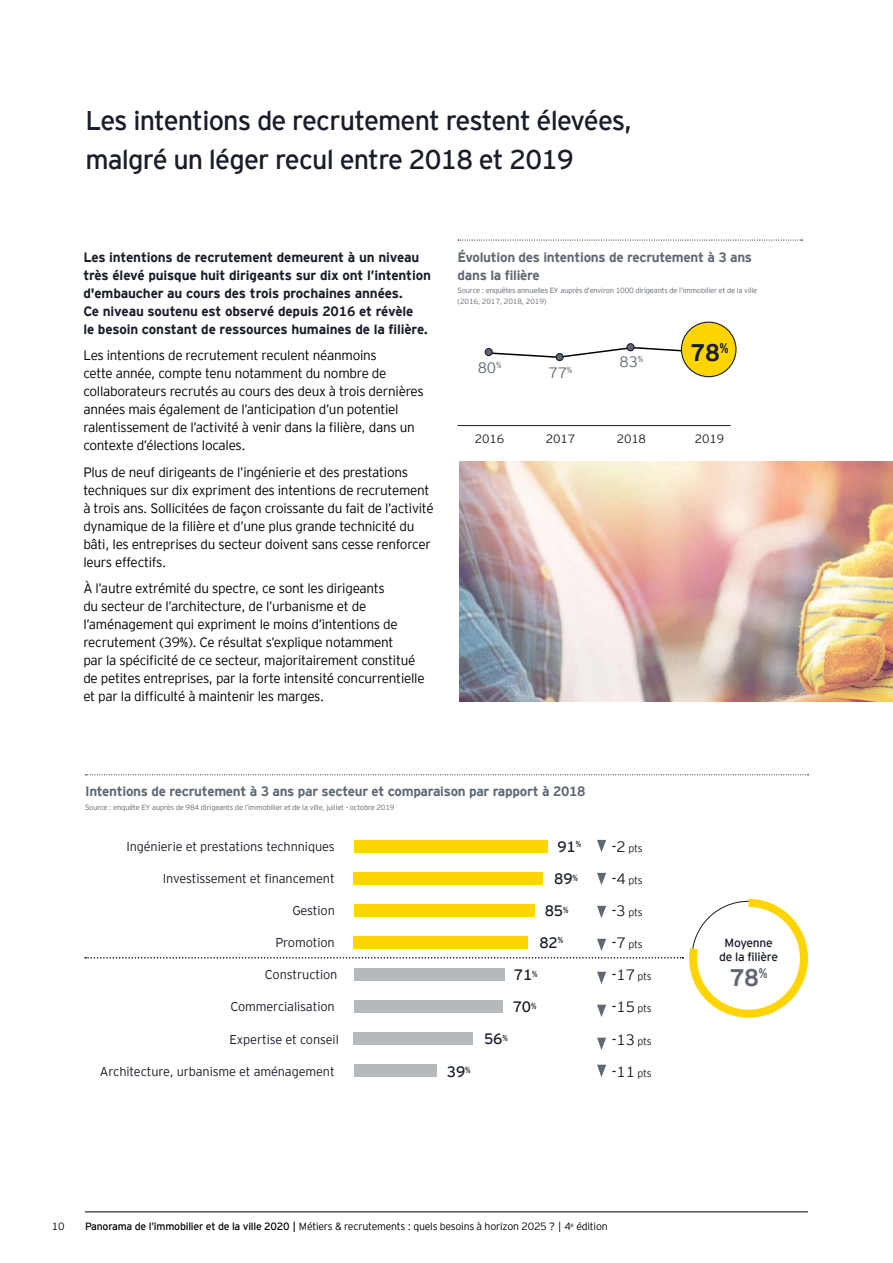
<style>
.page{position:relative;width:893px;height:1263px;background:#fff}
.page>*{position:absolute;margin:0;border:0;box-sizing:border-box;transform-origin:0 0}
.t1{font:27px/39px "EY Interstate";letter-spacing:-.03em;color:#181d29}
.t2{font:700 24px "EY Interstate";color:#181d29}
.t3{font:700 24px "EY Interstate";color:#606973}
.t4{font:15px/32.1px "EY Interstate";letter-spacing:-.01em;color:#181d29}
.t5{font:300 15px/32.1px "EY Interstate";letter-spacing:-.01em;color:#181d29;text-align:justify}
.t6{font:300 15px "EY Interstate";color:#606973}
.t7{font:300 13.5px/18px "EY Interstate";letter-spacing:-.02em;color:#000}
.t8{font:700 13.5px/18px "EY Interstate";letter-spacing:-.01em;color:#181d29}
.t9{font:700 13.5px/18px "EY Interstate";letter-spacing:-.02em;color:#606973}
.t10{font:300 12.75px "EY Interstate";letter-spacing:-.01em;color:#181d29}
.t11{font:12px/13.5px "EY Interstate";letter-spacing:-.02em;color:#181d29;text-align:center}
.t12{font:300 12px "EY Interstate";letter-spacing:-.01em;color:#181d29}
.t13{font:300 10.5px "EY Interstate";letter-spacing:-.02em;color:#000}
.t14{font:300 10.5px "EY Interstate";letter-spacing:-.015em;color:#181d29}
.t15{font:300 7.5px/10.5px "EY Interstate";letter-spacing:-.02em;color:#606973}
.s1{font-size:15px}
.s2{font-size:10.5px}
.s3{font-weight:400}
</style>
<div class="page">
<hr style="left:85px;top:1211px;width:723px;height:1px;background:#000">
<svg style="left:85px;top:774px;width:723px;height:1px"></svg>
<svg style="left:85px;top:957px;width:598px;height:1px"></svg>
<img style="left:459px;top:461px;width:434px;height:240px">
<svg style="left:458px;top:240px;width:345px;height:1px"></svg>
<hr style="left:458px;top:425px;width:272px;height:1px;background:#181d29">
<svg style="left:486px;top:347px;width:197px;height:12px"></svg>
<div style="left:681px;top:322px;width:55px;height:55px;background:#ffd500;border-radius:50%"></div>
<div style="left:681px;top:322px;width:55px;height:55px;border:1px solid #181d29;border-radius:50%"></div>
<div style="left:556px;top:354px;width:7px;height:7px;background:#606973;border-radius:50%"></div>
<div style="left:556px;top:353px;width:8px;height:8px;border:1px solid #181d29;border-radius:50%"></div>
<div style="left:627px;top:344px;width:7px;height:7px;background:#606973;border-radius:50%"></div>
<div style="left:626px;top:343px;width:9px;height:8px;border:1px solid #181d29;border-radius:50%"></div>
<div style="left:485px;top:349px;width:7px;height:7px;background:#606973;border-radius:50%"></div>
<div style="left:485px;top:348px;width:8px;height:8px;border:1px solid #181d29;border-radius:50%"></div>
<svg style="left:689px;top:899px;width:119px;height:119px"></svg>
<div style="left:697px;top:907px;width:103px;height:103px;background:#fff;border-radius:50%"></div>
<div style="left:354px;top:1032px;width:119px;height:13px;background:#b5b9bc"></div>
<div style="left:354px;top:1064px;width:83px;height:13px;background:#b5b9bc"></div>
<div style="left:354px;top:872px;width:189px;height:12px;background:#ffd500"></div>
<div style="left:354px;top:904px;width:180px;height:12px;background:#ffd500"></div>
<div style="left:354px;top:1000px;width:149px;height:12px;background:#b5b9bc"></div>
<div style="left:354px;top:936px;width:174px;height:12px;background:#ffd500"></div>
<div style="left:354px;top:968px;width:151px;height:12px;background:#b5b9bc"></div>
<div style="left:354px;top:840px;width:193px;height:12px;background:#ffd500"></div>
<svg style="left:597px;top:840px;width:9px;height:12px"></svg>
<svg style="left:597px;top:873px;width:9px;height:12px"></svg>
<svg style="left:597px;top:906px;width:9px;height:12px"></svg>
<svg style="left:597px;top:939px;width:9px;height:12px"></svg>
<svg style="left:597px;top:972px;width:9px;height:12px"></svg>
<svg style="left:597px;top:1005px;width:9px;height:12px"></svg>
<svg style="left:597px;top:1038px;width:9px;height:12px"></svg>
<svg style="left:597px;top:1065px;width:9px;height:12px"></svg>
<h1 class="t1" style="left:85px;top:100px;width:549px">Les intentions de recrutement restent élevées, malgré un léger recul entre 2018 et 2019</h1>
<p class="t8" style="left:83px;top:247px;width:349px">Les intentions de recrutement demeurent à un niveau très élevé puisque huit dirigeants sur dix ont l’intention d'embaucher au cours des trois prochaines années.<br>Ce niveau soutenu est observé depuis 2016 et révèle<br>le besoin constant de ressources humaines de la filière.</p>
<p class="t7" style="left:83px;top:346px;width:342px">Les intentions de recrutement reculent néanmoins<br>cette année, compte tenu notamment du nombre de collaborateurs recrutés au cours des deux à trois dernières années mais également de l’anticipation d’un potentiel ralentissement de l’activité à venir dans la filière, dans un contexte d’élections locales.</p>
<p class="t7" style="left:83px;top:462px;width:352px">Plus de neuf dirigeants de l’ingénierie et des prestations techniques sur dix expriment des intentions de recrutement à trois ans. Sollicitées de façon croissante du fait de l’activité dynamique de la filière et d’une plus grande technicité du bâti, les entreprises du secteur doivent sans cesse renforcer leurs effectifs.</p>
<p class="t7" style="left:83px;top:579px;width:343px">À l’autre extrémité du spectre, ce sont les dirigeants<br>du secteur de l’architecture, de l’urbanisme et de l’aménagement qui expriment le moins d’intentions de recrutement (39%). Ce résultat s’explique notamment<br>par la spécificité de ce secteur, majoritairement constitué de petites entreprises, par la forte intensité concurrentielle et par la difficulté à maintenir les marges.</p>
<p class="t9" style="left:458px;top:247px;width:296px">Évolution des intentions de recrutement à 3 ans dans la filière</p>
<p class="t15" style="left:458px;top:285px;width:301px">Source : enquêtes annuelles EY auprès d’environ 1000 dirigeants de l’immobilier et de la ville (2016, 2017, 2018, 2019)</p>
<p class="t6" style="left:478px;top:357px;width:25px">80<sup>%</sup></p>
<p class="t6" style="left:549px;top:362px;width:25px">77<sup>%</sup></p>
<p class="t6" style="left:619px;top:351px;width:25px">83<sup>%</sup></p>
<h2 class="t2" style="left:691px;top:335px;width:39px">78<sup>%</sup></h2>
<p class="t12" style="left:475px;top:430px;width:31px">2016</p>
<p class="t12" style="left:546px;top:430px;width:31px">2017</p>
<p class="t12" style="left:617px;top:430px;width:31px">2018</p>
<p class="t12" style="left:695px;top:430px;width:31px">2019</p>
<p class="t9" style="left:85px;top:782px;width:502px">Intentions de recrutement à 3 ans par secteur et comparaison par rapport à 2018</p>
<p class="t15" style="left:85px;top:802px;width:311px">Source : enquête EY auprès de 984 dirigeants de l’immobilier et de la ville, juillet - octobre 2019</p>
<p class="t10" style="left:126px;top:837px;width:210px">Ingénierie et prestations technniques</p>
<p class="t10" style="left:163px;top:870px;width:173px">Investissement et financement</p>
<p class="t10" style="left:292px;top:902px;width:44px">Gestion</p>
<p class="t10" style="left:275px;top:934px;width:61px">Promotion</p>
<p class="t10" style="left:265px;top:966px;width:74px">Construction</p>
<p class="t10" style="left:230px;top:998px;width:106px">Commercialisation</p>
<p class="t10" style="left:230px;top:1030px;width:111px">Expertise et conseil</p>
<p class="t10" style="left:100px;top:1062px;width:236px">Architecture, urbanisme et aménagement</p>
<p class="t4" style="left:447px;top:1054px;width:25px">39<sup>%</sup></p>
<p class="t4" style="left:557px;top:830px;width:25px">91<sup>%</sup></p>
<p class="t14" style="left:612px;top:841px;width:32px"><span class="s1">-2</span> pts</p>
<p class="t14" style="left:612px;top:873px;width:32px"><span class="s1">-4</span> pts</p>
<p class="t14" style="left:612px;top:905px;width:32px"><span class="s1">-3</span> pts</p>
<p class="t14" style="left:612px;top:937px;width:32px"><span class="s1">-7</span> pts</p>
<p class="t5" style="left:612px;top:958px;width:41px">-17 <span class="s2">pts </span>-15 <span class="s2">pts </span>-13 <span class="s2">pts </span>-11 <span class="s2">pts</span></p>
<p class="t4" style="left:545px;top:862px;width:35px;text-indent:10px">89<sup>%<br></sup>85<sup>%</sup></p>
<p class="t4" style="left:539px;top:926px;width:25px">82<sup>%</sup></p>
<p class="t4" style="left:514px;top:958px;width:25px">71<sup>%</sup></p>
<p class="t4" style="left:513px;top:990px;width:25px">70<sup>%</sup></p>
<p class="t4" style="left:484px;top:1022px;width:25px">56<sup>%</sup></p>
<p class="t13" style="left:52px;top:1219px;width:15px">10</p>
<p class="t13" style="left:85px;top:1219px;width:524px"><span class="s3">Panorama de l’immobilier et de la ville 2020 |</span> Métiers &amp; recrutements : quels besoins à horizon 2025 ? | 4<sup>e</sup> édition</p>
<p class="t11" style="left:719px;top:935px;width:60px">Moyenne de la filière</p>
<h2 class="t3" style="left:730px;top:960px;width:39px">78<sup>%</sup></h2>
</div>
